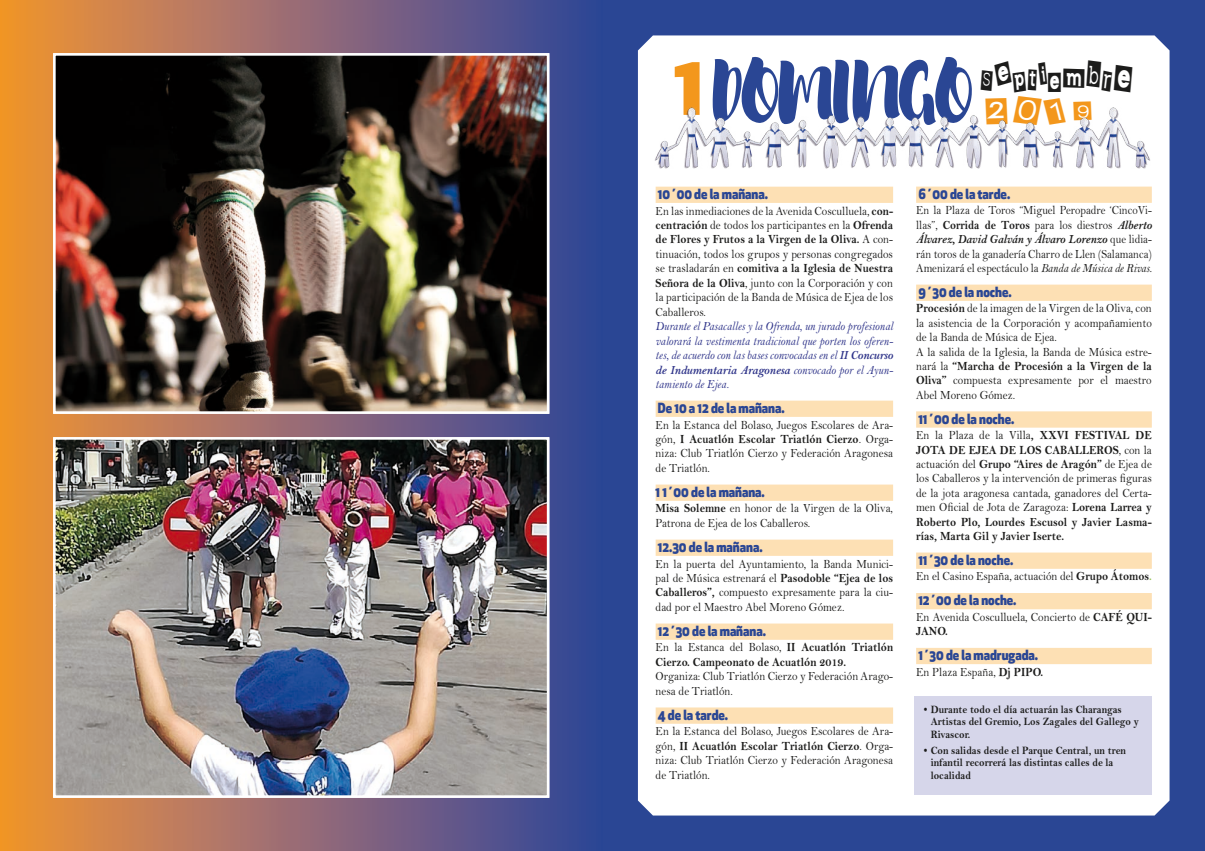
<style>
.page{position:relative;width:1205px;height:851px;background:#fff}
.page>*{position:absolute;margin:0;border:0;box-sizing:border-box;transform-origin:0 0}
.t1{font:77.38px "Brusher";color:#2a4694}
.t2{font:35.38px "Earwig Factory";color:#1c1c1b;scale:.76 1}
.t3{font:35.38px "Earwig Factory";color:#f3971c;scale:1.28 1}
.t4{font:800 13.75px "Apex New";color:#2a4694;scale:.9 1}
.t5{font:12.5px/14.4px "Bell MT Std";color:#1c1c1b;text-align:justify;scale:.9 1}
.t6{font:12.5px/14.4px "Bell MT Std";color:#1c1c1b;text-align:justify;scale:.88 1}
.t7{font:italic 12.5px/14.4px "Bell MT Std";color:#2e3389;text-align:justify;scale:.9 1}
.t8{font:700 12.5px/14.5px "Bell MT Std";color:#1c1c1b;scale:.9 1}
.t9{font:700 11.25px/12.5px "Bell MT Std";color:#1c1c1b;scale:.9 1}
.s1{font-family:"Apex New";font-weight:800;font-size:82.25px;color:#f3971c}
.s2{font-style:italic}
.s3{font-weight:700}
.s4{font-weight:400}
.s5{font-weight:700;font-style:italic}
.s6{font-weight:700;color:#94c154}
</style>
<div class="page">
<div style="left:602px;top:0;width:603px;height:850px;background:#2a4694"></div>
<div style="left:638px;top:35px;width:531px;height:780px;background:#fff"></div>
<img style="left:655px;top:107px;width:245px;height:61px">
<img style="left:900px;top:107px;width:250px;height:61px">
<svg style="left:0;top:0;width:602px;height:850px;background:#926d67"></svg>
<img style="left:56px;top:440px;width:490px;height:354px">
<div style="left:53px;top:437px;width:496px;height:360px;border:2px solid #fff"></div>
<img style="left:56px;top:56px;width:490px;height:355px">
<div style="left:53px;top:53px;width:496px;height:361px;border:2px solid #fff"></div>
<div style="left:656px;top:187px;width:237px;height:16px;background:#fde0b4"></div>
<div style="left:656px;top:400px;width:237px;height:17px;background:#fde0b4"></div>
<div style="left:656px;top:484px;width:237px;height:16px;background:#fde0b4"></div>
<div style="left:656px;top:539px;width:237px;height:16px;background:#fde0b4"></div>
<div style="left:656px;top:623px;width:237px;height:16px;background:#fde0b4"></div>
<div style="left:656px;top:707px;width:237px;height:16px;background:#fde0b4"></div>
<div style="left:916px;top:186px;width:236px;height:17px;background:#fde0b4"></div>
<div style="left:916px;top:284px;width:236px;height:17px;background:#fde0b4"></div>
<div style="left:916px;top:411px;width:236px;height:16px;background:#fde0b4"></div>
<div style="left:916px;top:552px;width:236px;height:16px;background:#fde0b4"></div>
<div style="left:916px;top:593px;width:236px;height:16px;background:#fde0b4"></div>
<div style="left:916px;top:647px;width:236px;height:17px;background:#fde0b4"></div>
<div style="left:914px;top:696px;width:238px;height:98px;background:#d6d6ea"></div>
<h1 class="t1" style="left:674px;top:50px;width:195px"><span class="s1">1</span>DOMINGO</h1>
<h2 class="t2" style="left:981px;top:52px;width:202px">Septiembre</h2>
<h2 class="t3" style="left:981px;top:85px;width:93px">2019</h2>
<p class="t4" style="left:658px;top:184px;width:124px">10´00 de la mañana.</p>
<p class="t5" style="left:656px;top:203px;width:265px">En las inmediaciones de la Avenida Cosculluela<span class="s2">,</span> <span class="s3">con&shy;centración</span> de todos los participantes en la <span class="s3">Ofrenda de Flores y Frutos a la Virgen de la Oliva.</span> A con&shy;tinuación, todos los grupos y personas congregados se trasladarán en <span class="s3">comitiva a la Iglesia de Nuestra Señora de la Oliva</span>, junto con la Corporación y con la participación de la Banda de Música de Ejea de los Caballeros.</p>
<p class="t7" style="left:656px;top:319px;width:265px">Durante el Pasacalles y la Ofrenda, un jurado profesional valorará la vestimenta tradicional que porten los oferen&shy;tes, de acuerdo con las bases convocadas en el <span class="s3">II Concurso de Indumentaria Aragonesa</span> convocado por el Ayun&shy;tamiento de Ejea.</p>
<p class="t4" style="left:658px;top:398px;width:142px">De 10 a 12 de la mañana.</p>
<p class="t5" style="left:656px;top:417px;width:265px">En la Estanca del Bolaso, Juegos Escolares de Ara&shy;gón, <span class="s3">I Acuatlón Escolar Triatlón Cierzo</span>. Orga&shy;niza: Club Triatlón Cierzo y Federación Aragonesa de Triatlón.</p>
<p class="t4" style="left:656px;top:482px;width:123px">1 1´00 de la mañana.</p>
<p class="t5" style="left:656px;top:501px;width:265px"><span class="s3">Misa Solemne</span> en honor de la Virgen de la Oliva,<br>Patrona de Ejea de los Caballeros.</p>
<p class="t4" style="left:658px;top:537px;width:118px">12.30 de la mañana.</p>
<p class="t5" style="left:656px;top:556px;width:265px">En la puerta del Ayuntamiento, la Banda Munici&shy;pal de Música estrenará el <span class="s3">Pasodoble “Ejea de los Caballeros”,</span> compuesto expresamente para la ciu&shy;dad por el Maestro Abel Moreno Gómez.</p>
<p class="t4" style="left:658px;top:621px;width:121px">12´30 de la mañana.</p>
<p class="t8" style="left:656px;top:640px;width:265px"><span class="s4">En la Estanca del Bolaso,</span> II Acuatlón Triatlón<br>Cierzo. Campeonato de Acuatlón 2019.</p>
<p class="t5" style="left:656px;top:669px;width:265px">Organiza: Club Triatlón Cierzo y Federación Arago&shy;nesa de Triatlón.</p>
<p class="t4" style="left:658px;top:705px;width:80px">4 de la tarde.</p>
<p class="t5" style="left:656px;top:724px;width:265px">En la Estanca del Bolaso, Juegos Escolares de Ara&shy;gón, <span class="s3">II Acuatlón Escolar Triatlón Cierzo</span>. Orga&shy;niza: Club Triatlón Cierzo y Federación Aragonesa de Triatlón.</p>
<p class="t4" style="left:918px;top:184px;width:104px">6´00 de la tarde.</p>
<p class="t6" style="left:916px;top:203px;width:269px">En la Plaza de Toros “Miguel Peropadre ‘CincoVi&shy;llas”, <span class="s3">Corrida de Toros</span> para los diestros <span class="s5">Alberto Álvarez, David Galván y Álvaro Lorenzo</span> que lidia&shy;rán toros de la ganadería Charro de Llen (Salamanca)<br>Amenizará el espectáculo la <span class="s2">Banda de Música de Rivas.</span></p>
<p class="t4" style="left:918px;top:282px;width:105px">9´30 de la noche.</p>
<p class="t5" style="left:916px;top:301px;width:263px;text-align:left"><span class="s3">Procesión</span> de la imagen de la Virgen de la Oliva, con la asistencia de la Corporación y acompañamiento de la Banda de Música de Ejea.<br>A la salida de la Iglesia, la Banda de Música estre&shy;nará la <span class="s3">“Marcha de Procesión a la Virgen de la Oliva”</span> compuesta expresamente por el maestro Abel Moreno Gómez.</p>
<p class="t4" style="left:918px;top:409px;width:108px">11´00 de la noche.</p>
<p class="t5" style="left:916px;top:428px;width:263px">En la Plaza de la Villa<span class="s3">, XXVI FESTIVAL DE JOTA DE EJEA DE LOS CABALLEROS</span>, con la actuación del <span class="s3">Grupo “Aires de Aragón”</span> de Ejea de los Caballeros y la intervención de primeras figuras de la jota aragonesa cantada, ganadores del Certa&shy;men Oficial de Jota de Zaragoza: <span class="s3">Lorena Larrea y Roberto Plo, Lourdes Escusol y Javier Lasma&shy;rías, Marta Gil y Javier Iserte.</span></p>
<p class="t4" style="left:918px;top:550px;width:107px">11´30 de la noche.</p>
<p class="t5" style="left:916px;top:569px;width:263px">En el Casino España, actuación del <span class="s3">Grupo Átomos</span><span class="s6">.</span></p>
<p class="t4" style="left:918px;top:590px;width:111px">12´00 de la noche.</p>
<p class="t5" style="left:916px;top:609px;width:263px">En Avenida Cosculluela, Concierto de <span class="s3">CAFÉ QUI-<br>JANO.</span></p>
<p class="t4" style="left:918px;top:645px;width:135px">1´30 de la madrugada.</p>
<p class="t5" style="left:916px;top:664px;width:143px">En Plaza España, <span class="s3">Dj PIPO.</span></p>
<p class="t9" style="left:931px;top:703px;width:233px;text-indent:-7px">• Durante todo el día actuarán las Charangas<br>Artistas del Gremio, Los Zagales del Gallego y<br>Rivascor.</p>
<p class="t9" style="left:931px;top:744px;width:218px;text-indent:-7px">• Con salidas desde el Parque Central, un tren infantil recorrerá las distintas calles de la localidad</p>
</div>
